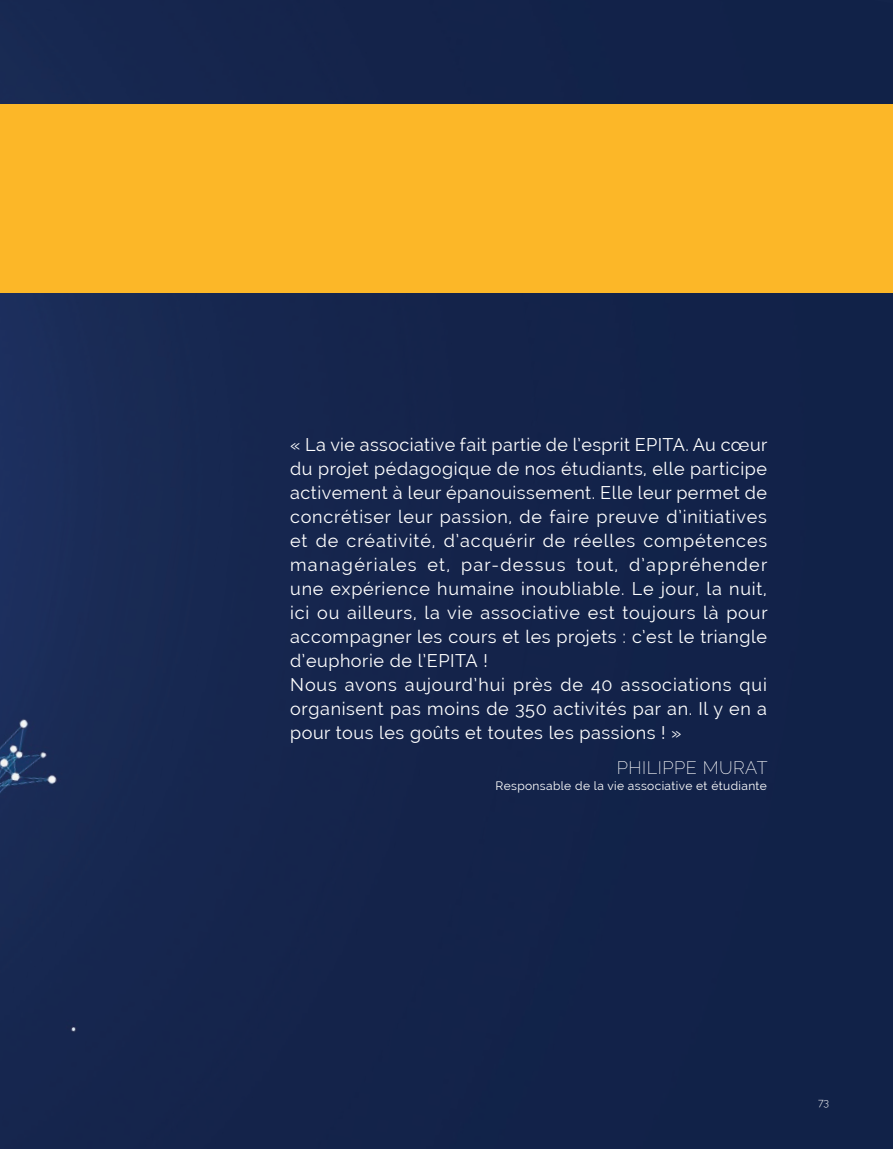
<style>
.page{position:relative;width:893px;height:1149px;background:#fff}
.page>*{position:absolute;margin:0;border:0;box-sizing:border-box;transform-origin:0 0}
.t1{font:18px/24px "Raleway";letter-spacing:.035em;color:#fff}
.t2{font:200 18px "Raleway";letter-spacing:.03em;color:#fff}
.t3{font:12px "Raleway";letter-spacing:.03em;color:#fff}
.t4{font:300 10.5px "Raleway";color:#fff}
</style>
<div class="page">
<img style="left:0;top:0;width:893px;height:1148px">
<div style="left:0;top:104px;width:893px;height:189px;background:#fcb728"></div>
<p class="t1" style="left:290px;top:432px;width:479px">« La vie associative fait partie de l’esprit EPITA. Au cœur du projet pédagogique de nos étudiants, elle participe activement à leur épanouissement. Elle leur permet de concrétiser leur passion, de faire preuve d’initiatives et de créativité, d’acquérir de réelles compétences managériales et, par-dessus tout, d’appréhender une expérience humaine inoubliable. Le jour, la nuit, ici ou ailleurs, la vie associative est toujours là pour accompagner les cours et les projets : c’est le triangle d’euphorie de l’EPITA !<br>Nous avons aujourd’hui près de 40 associations qui organisent pas moins de 350 activités par an. Il y en a pour tous les goûts et toutes les passions ! »</p>
<p class="t2" style="left:617px;top:757px;width:152px">PHILIPPE MURAT</p>
<p class="t3" style="left:495px;top:779px;width:273px">Responsable de la vie associative et étudiante</p>
<p class="t4" style="left:818px;top:1095px;width:13px">73</p>
</div>
